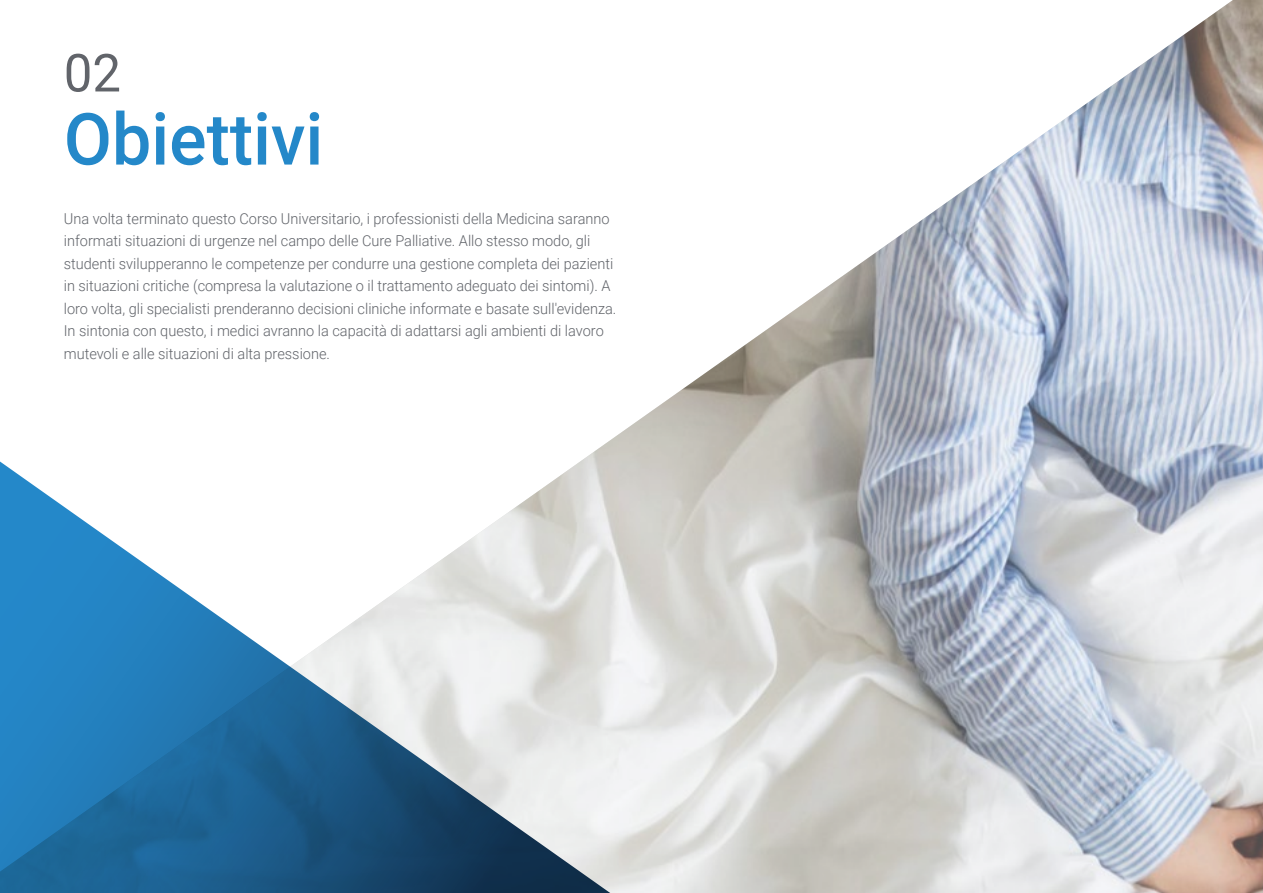
<style>
.page{position:relative;width:1263px;height:893px;background:#fff}
.page>*{position:absolute;margin:0;border:0;box-sizing:border-box;transform-origin:0 0}
.t1{font:500 72px "Roboto";color:#2488c9}
.t2{font:52.5px "Roboto";color:#61646a}
.t3{font:300 15px/22.5px "Roboto";color:#61646a}
</style>
<div class="page">
<img style="left:602px;top:0;width:661px;height:893px">
<svg style="left:0;top:446px;width:640px;height:447px"></svg>
<h2 class="t2" style="left:64px;top:36px;width:59px">02</h2>
<h1 class="t1" style="left:64px;top:89px;width:261px">Obiettivi</h1>
<p class="t3" style="left:64px;top:207px;width:554px">Una volta terminato questo Corso Universitario, i professionisti della Medicina saranno informati situazioni di urgenze nel campo delle Cure Palliative. Allo stesso modo, gli studenti svilupperanno le competenze per condurre una gestione completa dei pazienti in situazioni critiche (compresa la valutazione o il trattamento adeguato dei sintomi). A loro volta, gli specialisti prenderanno decisioni cliniche informate e basate sull'evidenza.<br>In sintonia con questo, i medici avranno la capacità di adattarsi agli ambienti di lavoro mutevoli e alle situazioni di alta pressione.</p>
</div>
